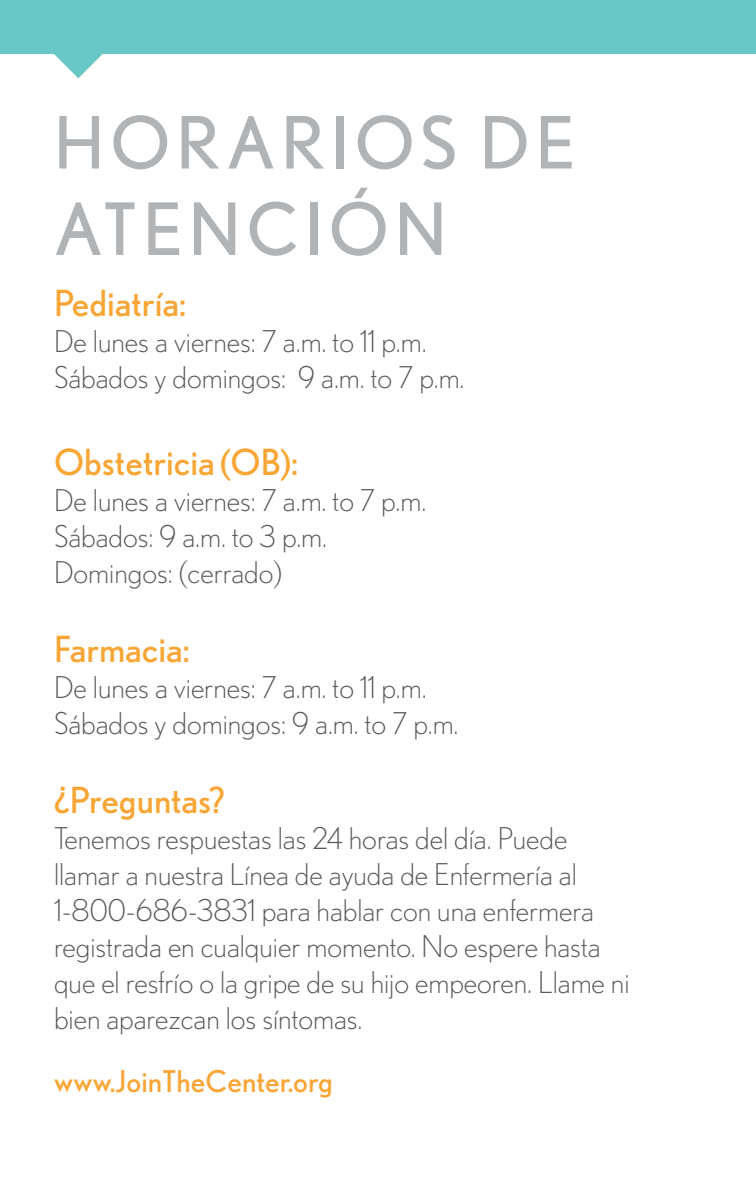
<style>
.page{position:relative;width:756px;height:1188px;background:#fff}
.page>*{position:absolute;margin:0;border:0;box-sizing:border-box;transform-origin:0 0}
.t1{font:72px/86.4px "Nobel";letter-spacing:.08em;color:#b1b4b6}
.t2{font:36px "Nobel";color:#faa636}
.t3{font:300 30px/36px "Nobel";color:#58595b}
.t4{font:30px "Nobel";color:#faa636}
</style>
<div class="page">
<div style="left:0;top:0;width:756px;height:54px;background:#68c8c6"></div>
<svg style="left:54px;top:30px;width:49px;height:48px"></svg>
<h1 class="t1" style="left:54px;top:98px;width:523px">HORARIOS DE<br>ATENCIÓN</h1>
<p class="t2" style="left:54px;top:283px;width:134px">Pediatría:</p>
<p class="t3" style="left:54px;top:323px;width:412px">De lunes a viernes: 7 a.m. to 11 p.m.<br>Sábados y domingos: 9 a.m. to 7 p.m.</p>
<p class="t2" style="left:54px;top:441px;width:246px">Obstetricia (OB):</p>
<p class="t3" style="left:54px;top:482px;width:374px">De lunes a viernes: 7 a.m. to 7 p.m.<br>Sábados: 9 a.m. to 3 p.m.<br>Domingos: (cerrado)</p>
<p class="t2" style="left:54px;top:628px;width:137px">Farmacia:</p>
<p class="t3" style="left:54px;top:669px;width:406px">De lunes a viernes: 7 a.m. to 11 p.m.<br>Sábados y domingos: 9 a.m. to 7 p.m.</p>
<p class="t2" style="left:54px;top:780px;width:172px">¿Preguntas?</p>
<p class="t3" style="left:54px;top:820px;width:577px">Tenemos respuestas las 24 horas del día. Puede llamar a nuestra Línea de ayuda de Enfermería al 1-800-686-3831 para hablar con una enfermera registrada en cualquier momento. No espere hasta que el resfrío o la gripe de su hijo empeoren. Llame ni bien aparezcan los síntomas.</p>
<p class="t4" style="left:54px;top:1064px;width:281px">www.JoinTheCenter.org</p>
</div>
